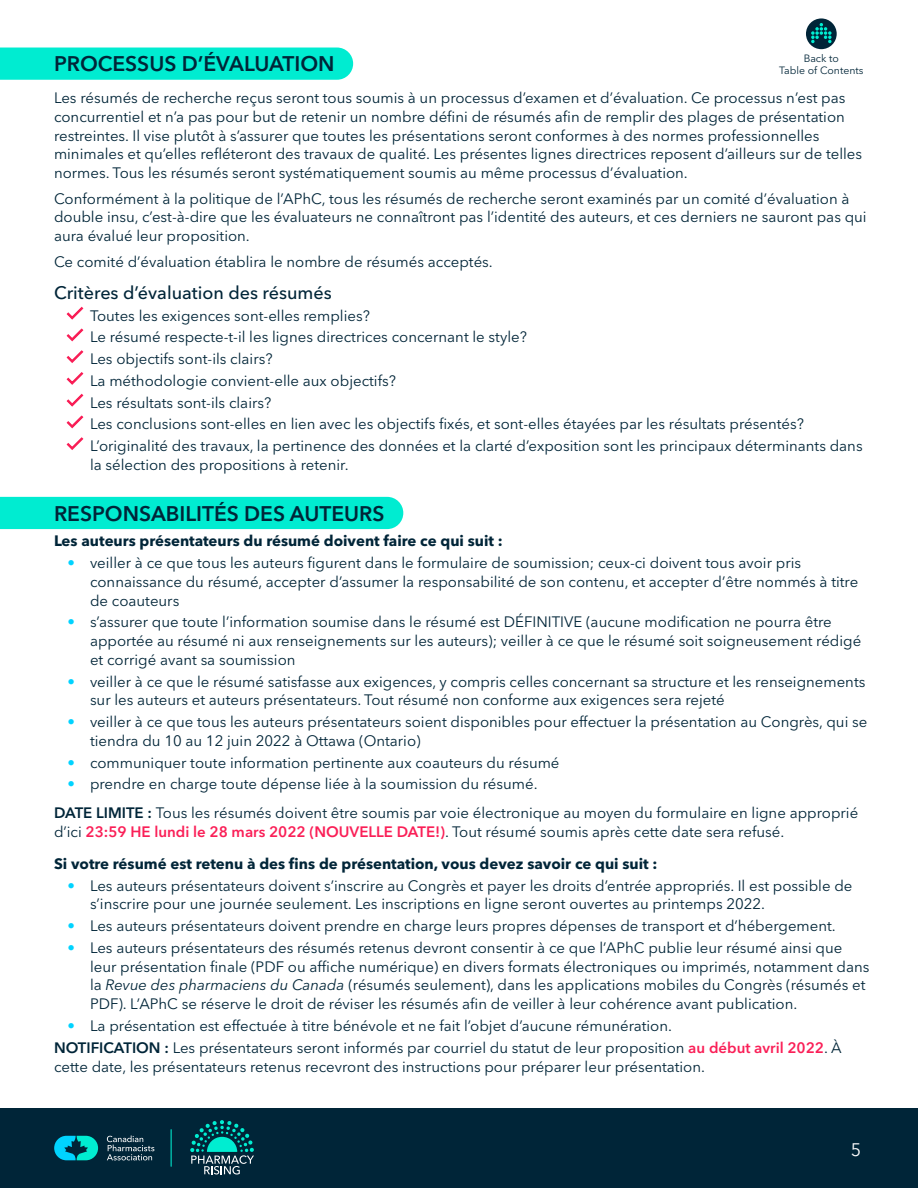
<style>
.page{position:relative;width:918px;height:1188px;background:#fff}
.page>*{position:absolute;margin:0;border:0;box-sizing:border-box;transform-origin:0 0}
.t1{font:600 21px "Avenir Next LT Pro";color:#002538}
.t2{font:500 18px "Avenir Next LT Pro";color:#002538}
.t3{font:18px "Avenir Next LT Pro";color:#fff}
.t4{font:15px/18.8px "Avenir Next LT Pro";color:#002538}
.t5{font:700 15px "Avenir Next LT Pro";color:#002538}
.t6{font:10.5px/12.6px "Avenir Next LT Pro";color:#002538;text-align:center}
.s1{color:#00d3ff}
.s2{font-weight:600}
.s3{font-weight:600;color:#fa1f57}
.s4{font-style:italic}
</style>
<div class="page">
<div style="left:0;top:1108px;width:918px;height:80px;background:#002538"></div>
<svg style="left:54px;top:1136px;width:44px;height:24px"></svg>
<svg style="left:107px;top:1135px;width:47px;height:25px"></svg>
<hr style="left:171px;top:1130px;width:1px;height:36px;background:#00edd1">
<svg style="left:190px;top:1120px;width:64px;height:55px"></svg>
<div style="left:0;top:497px;width:403px;height:32px;background:#00ecd1"></div>
<div style="left:0;top:48px;width:353px;height:32px;background:#00ecd1"></div>
<div style="left:806px;top:18px;width:31px;height:31px;background:#002538;border-radius:50%"></div>
<svg style="left:811px;top:23px;width:21px;height:20px"></svg>
<p class="t1" style="left:54px;top:51px;width:282px">PROCESSUS D’ÉVALUATION</p>
<p class="t4" style="left:54px;top:89px;width:810px">Les résumés de recherche reçus seront tous soumis à un processus d’examen et d’évaluation. Ce processus n’est pas concurrentiel et n’a pas pour but de retenir un nombre défini de résumés afin de remplir des plages de présentation restreintes. Il vise plutôt à s’assurer que toutes les présentations seront conformes à des normes professionnelles minimales et qu’elles refléteront des travaux de qualité. Les présentes lignes directrices reposent d’ailleurs sur de telles normes. Tous les résumés seront systématiquement soumis au même processus d’évaluation.</p>
<p class="t4" style="left:54px;top:189px;width:814px">Conformément à la politique de l’APhC, tous les résumés de recherche seront examinés par un comité d’évaluation à double insu, c’est-à-dire que les évaluateurs ne connaîtront pas l’identité des auteurs, et ces derniers ne sauront pas qui aura évalué leur proposition.</p>
<p class="t4" style="left:54px;top:252px;width:438px">Ce comité d’évaluation établira le nombre de résumés acceptés.</p>
<p class="t2" style="left:54px;top:282px;width:279px">Critères d’évaluation des résumés</p>
<p class="t4" style="left:90px;top:306px;width:281px">Toutes les exigences sont-elles remplies?</p>
<p class="t4" style="left:90px;top:328px;width:438px">Le résumé respecte-t-il les lignes directrices concernant le style?</p>
<p class="t4" style="left:90px;top:350px;width:184px">Les objectifs sont-ils clairs?</p>
<p class="t4" style="left:90px;top:371px;width:308px">La méthodologie convient-elle aux objectifs?</p>
<p class="t4" style="left:90px;top:393px;width:183px">Les résultats sont-ils clairs?</p>
<p class="t4" style="left:90px;top:415px;width:716px">Les conclusions sont-elles en lien avec les objectifs fixés, et sont-elles étayées par les résultats présentés?</p>
<p class="t4" style="left:90px;top:437px;width:774px">L’originalité des travaux, la pertinence des données et la clarté d’exposition sont les principaux déterminants dans la sélection des propositions à retenir.</p>
<p class="t1" style="left:54px;top:501px;width:332px">RESPONSABILITÉS DES AUTEURS</p>
<p class="t5" style="left:54px;top:532px;width:450px">Les auteurs présentateurs du résumé doivent faire ce qui suit :</p>
<p class="t4" style="left:90px;top:554px;width:770px;text-indent:-22px"><span class="s1">•</span> veiller à ce que tous les auteurs figurent dans le formulaire de soumission; ceux-ci doivent tous avoir pris connaissance du résumé, accepter d’assumer la responsabilité de son contenu, et accepter d’être nommés à titre de coauteurs</p>
<p class="t4" style="left:90px;top:613px;width:773px;text-indent:-22px"><span class="s1">•</span> s’assurer que toute l’information soumise dans le résumé est DÉFINITIVE (aucune modification ne pourra être apportée au résumé ni aux renseignements sur les auteurs); veiller à ce que le résumé soit soigneusement rédigé et corrigé avant sa soumission</p>
<p class="t4" style="left:90px;top:672px;width:777px;text-indent:-22px"><span class="s1">•</span> veiller à ce que le résumé satisfasse aux exigences, y compris celles concernant sa structure et les renseignements sur les auteurs et auteurs présentateurs. Tout résumé non conforme aux exigences sera rejeté</p>
<p class="t4" style="left:90px;top:713px;width:779px;text-indent:-22px"><span class="s1">•</span> veiller à ce que tous les auteurs présentateurs soient disponibles pour effectuer la présentation au Congrès, qui se tiendra du 10 au 12 juin 2022 à Ottawa (Ontario)</p>
<p class="t4" style="left:68px;top:753px;width:494px"><span class="s1">•</span> communiquer toute information pertinente aux coauteurs du résumé</p>
<p class="t4" style="left:68px;top:775px;width:469px"><span class="s1">•</span> prendre en charge toute dépense liée à la soumission du résumé.</p>
<p class="t4" style="left:54px;top:803px;width:806px"><span class="s2">DATE LIMITE :</span> Tous les résumés doivent être soumis par voie électronique au moyen du formulaire en ligne approprié d’ici <span class="s3">23:59 HE lundi le 28 mars 2022 (NOUVELLE DATE!)</span>. Tout résumé soumis après cette date sera refusé.</p>
<p class="t5" style="left:54px;top:855px;width:605px">Si votre résumé est retenu à des fins de présentation, vous devez savoir ce qui suit :</p>
<p class="t4" style="left:90px;top:876px;width:764px;text-indent:-22px"><span class="s1">•</span> Les auteurs présentateurs doivent s’inscrire au Congrès et payer les droits d’entrée appropriés. Il est possible de s’inscrire pour une journée seulement. Les inscriptions en ligne seront ouvertes au printemps 2022.</p>
<p class="t4" style="left:68px;top:917px;width:768px"><span class="s1">•</span> Les auteurs présentateurs doivent prendre en charge leurs propres dépenses de transport et d’hébergement.</p>
<p class="t4" style="left:90px;top:938px;width:781px;text-indent:-22px"><span class="s1">•</span> Les auteurs présentateurs des résumés retenus devront consentir à ce que l’APhC publie leur résumé ainsi que leur présentation finale (PDF ou affiche numérique) en divers formats électroniques ou imprimés, notamment dans la <span class="s4">Revue des pharmaciens du Canada</span> (résumés seulement), dans les applications mobiles du Congrès (résumés et PDF). L’APhC se réserve le droit de réviser les résumés afin de veiller à leur cohérence avant publication.</p>
<p class="t4" style="left:68px;top:1016px;width:604px"><span class="s1">•</span> La présentation est effectuée à titre bénévole et ne fait l’objet d’aucune rémunération.</p>
<p class="t4" style="left:54px;top:1038px;width:789px;line-height:19.5px"><span class="s2">NOTIFICATION :</span> Les présentateurs seront informés par courriel du statut de leur proposition <span class="s3">au début avril 2022</span>. À cette date, les présentateurs retenus recevront des instructions pour préparer leur présentation.</p>
<p class="t6" style="left:779px;top:52px;width:86px">Back to<br>Table of Contents</p>
<p class="t3" style="left:851px;top:1139px;width:12px">5</p>
</div>
